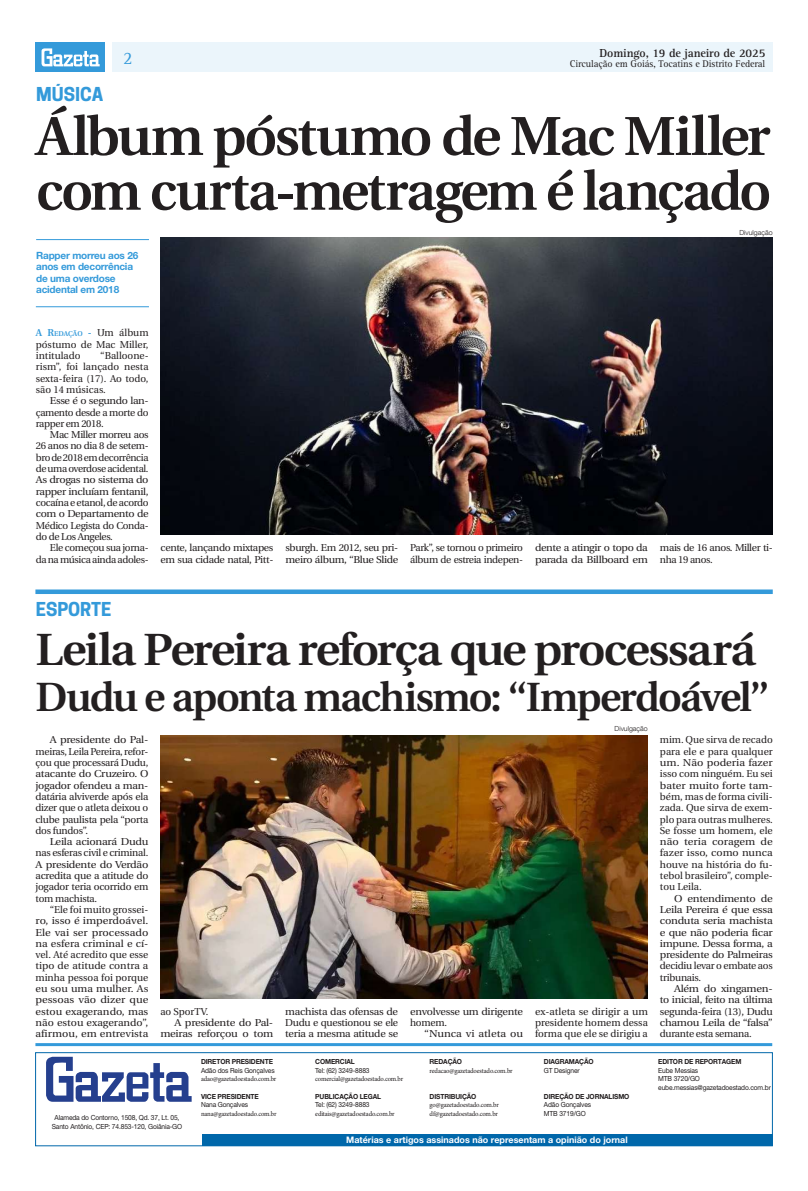
<style>
.page{position:relative;width:808px;height:1191px;background:#fff}
.page>*{position:absolute;margin:0;border:0;box-sizing:border-box;transform-origin:0 0}
.t1{font:600 54.7px/54.7px "Utopia";letter-spacing:-.045em;color:#231f20}
.t2{font:600 45px "Utopia";letter-spacing:-.04em;color:#231f20;scale:1.05 1}
.t3{font:600 40.7px "Utopia";letter-spacing:-.045em;color:#231f20}
.t4{font:700 18px "Cooper Hewitt";color:#349ada}
.t5{font:18px "Rotis Serif Std";color:#349ada}
.t6{font:700 12px "Rotis Serif Std";letter-spacing:-.01em;color:#231f20}
.t7{font:10px/11.3px "Utopia";letter-spacing:-.025em;color:#231f20;text-align:justify}
.t8{font:10px/11.3px "Utopia";letter-spacing:-.025em;color:#231f20;text-align:justify;scale:1.1 1}
.t9{font:10px/11.3px "Utopia";letter-spacing:-.025em;color:#231f20;text-align:justify;scale:1.07 1}
.t10{font:10px/11.3px "Utopia";letter-spacing:-.025em;color:#231f20;scale:1.04 1}
.t11{font:700 10px/11.3px "Helvetica Neue LT Std";letter-spacing:-.02em;color:#349ada}
.t12{font:10px "Rotis Serif Std";letter-spacing:-.01em;color:#231f20}
.t13{font:10px "Utopia";color:#231f20;scale:1.1 1}
.t14{font:10px "Utopia";color:#231f20}
.t15{font:700 9px "Helvetica Neue LT Pro";color:#fff}
.t16{font:7px/8.4px "Helvetica Neue LT Std";letter-spacing:-.02em;color:#231f20;scale:.95 1}
.t17{font:7px/8.4px "Minion Pro";letter-spacing:-.015em;color:#231f20;scale:.95 1}
.t18{font:700 7px "Helvetica Neue LT Pro";letter-spacing:-.02em;color:#231f20;scale:.95 1}
.t19{font:300 7px "Helvetica Neue LT Com";color:#231f20}
.s1{font-weight:600;color:#349ada}
.s2{font-weight:600;font-size:7px;color:#349ada}
</style>
<div class="page">
<div style="left:112px;top:43px;width:660px;height:29px;background:#ebf5fb"></div>
<div style="left:35px;top:43px;width:70px;height:29px;background:#349ada"></div>
<svg style="left:42px;top:48px;width:58px;height:18px"></svg>
<hr style="left:36px;top:239px;width:113px;height:1px;background:#349ada">
<hr style="left:36px;top:306px;width:113px;height:1px;background:#349ada">
<div style="left:35px;top:589px;width:738px;height:5px;background:#349ada"></div>
<img style="left:160px;top:735px;width:488px;height:263px">
<img style="left:160px;top:237px;width:612px;height:297px">
<div style="left:35px;top:1052px;width:737px;height:94px;border:1px solid #0067aa"></div>
<svg style="left:46px;top:1056px;width:146px;height:45px"></svg>
<div style="left:202px;top:1134px;width:570px;height:12px;background:#0067aa"></div>
<hr style="left:35px;top:1043px;width:737px;height:3px;background:#349ada">
<h3 class="t4" style="left:36px;top:84px;width:69px">MÚSICA</h3>
<h3 class="t5" style="left:123px;top:47px;width:11px">2</h3>
<p class="t6" style="left:599px;top:46px;width:167px">Domingo, 19 de janeiro de 2025</p>
<p class="t12" style="left:570px;top:58px;width:197px">Circulação em Goiás, Tocatins e Distrito Federal</p>
<h1 class="t1" style="left:36px;top:110px;width:736px">Álbum póstumo de Mac Miller com curta-metragem é lançado</h1>
<p class="t11" style="left:36px;top:250px;width:104px">Rapper morreu aos 26 anos em decorrência de uma overdose acidental em 2018</p>
<p class="t19" style="left:739px;top:228px;width:35px">Divulgação</p>
<p class="t7" style="left:36px;top:327px;width:114px"><span class="s1">A R</span><span class="s2">EDAÇÃO</span> <span class="s1">-</span> Um álbum póstumo de Mac Miller, intitulado</p>
<p class="t7" style="left:36px;top:350px;width:114px;text-indent:64px">“Balloone&shy;rism”, foi lançado nesta sexta-feira (17). Ao todo, são 14 músicas.</p>
<p class="t9" style="left:36px;top:395px;width:107px;text-indent:14px">Esse é o segundo lan&shy;çamento desde a morte do rapper em 2018.</p>
<p class="t7" style="left:36px;top:429px;width:114px;text-indent:14px">Mac Miller morreu aos 26 anos no dia 8 de setem&shy;bro de 2018 em decorrência de uma overdose acidental.<br>As drogas no sistema do rapper incluíam fentanil, cocaína e etanol, de acordo com o Departamento de Médico Legista do Conda&shy;do de Los Angeles.</p>
<p class="t7" style="left:36px;top:542px;width:114px;text-align:right">Ele começou sua jorna-<br>da na música ainda adoles-</p>
<p class="t10" style="left:161px;top:542px;width:110px">cente, lançando mixtapes em sua cidade natal, Pitt-</p>
<p class="t7" style="left:285px;top:542px;width:114px">sburgh. Em 2012, seu pri&shy;meiro álbum, “Blue Slide</p>
<p class="t7" style="left:410px;top:542px;width:114px">Park”, se tornou o primeiro álbum de estreia indepen-</p>
<p class="t9" style="left:535px;top:542px;width:107px">dente a atingir o topo da parada da Billboard em</p>
<p class="t7" style="left:660px;top:542px;width:114px">mais de 16 anos. Miller ti&shy;nha 19 anos.</p>
<h3 class="t4" style="left:36px;top:599px;width:77px">ESPORTE</h3>
<h2 class="t2" style="left:36px;top:624px;width:687px">Leila Pereira reforça que processará</h2>
<h3 class="t3" style="left:36px;top:673px;width:735px">Dudu e aponta machismo: “Imperdoável”</h3>
<p class="t19" style="left:615px;top:724px;width:35px">Divulgação</p>
<p class="t8" style="left:36px;top:734px;width:104px;text-indent:14px">A presidente do Pal&shy;meiras, Leila Pereira, refor&shy;çou que processará Dudu, atacante do Cruzeiro. O jogador ofendeu a man&shy;datária alviverde após ela dizer que o atleta deixou o clube paulista pela “porta dos fundos”.</p>
<p class="t8" style="left:36px;top:836px;width:104px;text-indent:14px">Leila acionará Dudu nas esferas civil e criminal.<br>A presidente do Verdão acredita que a atitude do jogador teria ocorrido em tom machista.</p>
<p class="t7" style="left:36px;top:904px;width:114px;text-indent:14px">“Ele foi muito grossei&shy;ro, isso é imperdoável.<br>Ele vai ser processado na esfera criminal e cí&shy;vel. Até acredito que esse tipo de atitude contra a minha pessoa foi porque eu sou uma mulher. As pessoas vão dizer que estou exagerando, mas não estou exagerando”, afirmou, em entrevista</p>
<p class="t14" style="left:160px;top:1005px;width:50px">ao SporTV.</p>
<p class="t8" style="left:175px;top:1017px;width:91px">A presidente do Pal-</p>
<p class="t8" style="left:160px;top:1028px;width:104px">meiras reforçou o tom</p>
<p class="t16" style="left:52px;top:1113px;width:139px;text-align:center">Alameda do Contorno, 1508, Qd. 37, Lt. 05,<br>Santo Antônio, CEP: 74.853-120, Goiânia-GO</p>
<p class="t18" style="left:201px;top:1057px;width:77px">DIRETOR PRESIDENTE</p>
<p class="t16" style="left:201px;top:1066px;width:79px">Adão dos Reis Gonçalves</p>
<p class="t17" style="left:201px;top:1074px;width:81px">adao@gazetadoestado.com.br</p>
<p class="t18" style="left:201px;top:1091px;width:62px">VICE PRESIDENTE</p>
<p class="t16" style="left:201px;top:1100px;width:51px">Nana Gonçalves</p>
<p class="t17" style="left:201px;top:1109px;width:81px">nana@gazetadoestado.com.br</p>
<p class="t9" style="left:285px;top:1005px;width:107px">machista das ofensas de Dudu e questionou se ele teria a mesma atitude se</p>
<p class="t9" style="left:410px;top:1005px;width:107px">envolvesse um dirigente homem.</p>
<p class="t13" style="left:424px;top:1028px;width:91px">“Nunca vi atleta ou</p>
<p class="t18" style="left:315px;top:1057px;width:43px">COMERCIAL</p>
<p class="t16" style="left:315px;top:1066px;width:59px">Tel: (62) 3249-8883</p>
<p class="t17" style="left:315px;top:1074px;width:94px">comercial@gazetadoestado.com.br</p>
<p class="t18" style="left:315px;top:1091px;width:71px">PUBLICAÇÃO LEGAL</p>
<p class="t16" style="left:315px;top:1100px;width:59px">Tel: (62) 3249-8883</p>
<p class="t17" style="left:315px;top:1109px;width:85px">editais@gazetadoestado.com.br</p>
<p class="t18" style="left:430px;top:1057px;width:36px">REDAÇÃO</p>
<p class="t17" style="left:430px;top:1066px;width:89px">redacao@gazetadoestado.com.br</p>
<p class="t18" style="left:430px;top:1091px;width:51px">DISTRIBUIÇÃO</p>
<p class="t17" style="left:430px;top:1100px;width:74px">go@gazetadoestado.com.br df@gazetadoestado.com.br</p>
<p class="t10" style="left:535px;top:1005px;width:110px;text-align:justify">ex-atleta se dirigir a um presidente homem dessa forma que ele se dirigiu a</p>
<p class="t18" style="left:544px;top:1057px;width:54px">DIAGRAMAÇÃO</p>
<p class="t16" style="left:544px;top:1066px;width:39px">GT Designer</p>
<p class="t18" style="left:544px;top:1091px;width:92px">DIREÇÃO DE JORNALISMO</p>
<p class="t16" style="left:544px;top:1100px;width:51px">Adão Gonçalves<br>MTB 3719/GO</p>
<p class="t15" style="left:346px;top:1134px;width:283px">Matérias e artigos assinados não representam a opinião do jornal</p>
<p class="t7" style="left:660px;top:734px;width:114px">mim. Que sirva de recado para ele e para qualquer um. Não poderia fazer isso com ninguém. Eu sei bater muito forte tam&shy;bém, mas de forma civili&shy;zada. Que sirva de exem&shy;plo para outras mulheres.<br>Se fosse um homem, ele não teria coragem de fazer isso, como nunca houve na história do fu&shy;tebol brasileiro”, comple&shy;tou Leila.</p>
<p class="t8" style="left:660px;top:892px;width:104px;text-indent:14px">O entendimento de Leila Pereira é que essa conduta seria machista e que não poderia ficar impune. Dessa forma, a presidente do Palmeiras decidiu levar o embate aos tribunais.</p>
<p class="t8" style="left:660px;top:983px;width:104px;text-indent:14px">Além do xingamen&shy;to inicial, feito na última segunda-feira (13), Dudu chamou Leila de “falsa” durante esta semana.</p>
<p class="t18" style="left:658px;top:1057px;width:89px">EDITOR DE REPORTAGEM</p>
<p class="t16" style="left:658px;top:1066px;width:120px">Eube Messias<br>MTB 3720/GO eube.messias@gazetadoestado.com.br</p>
</div>
